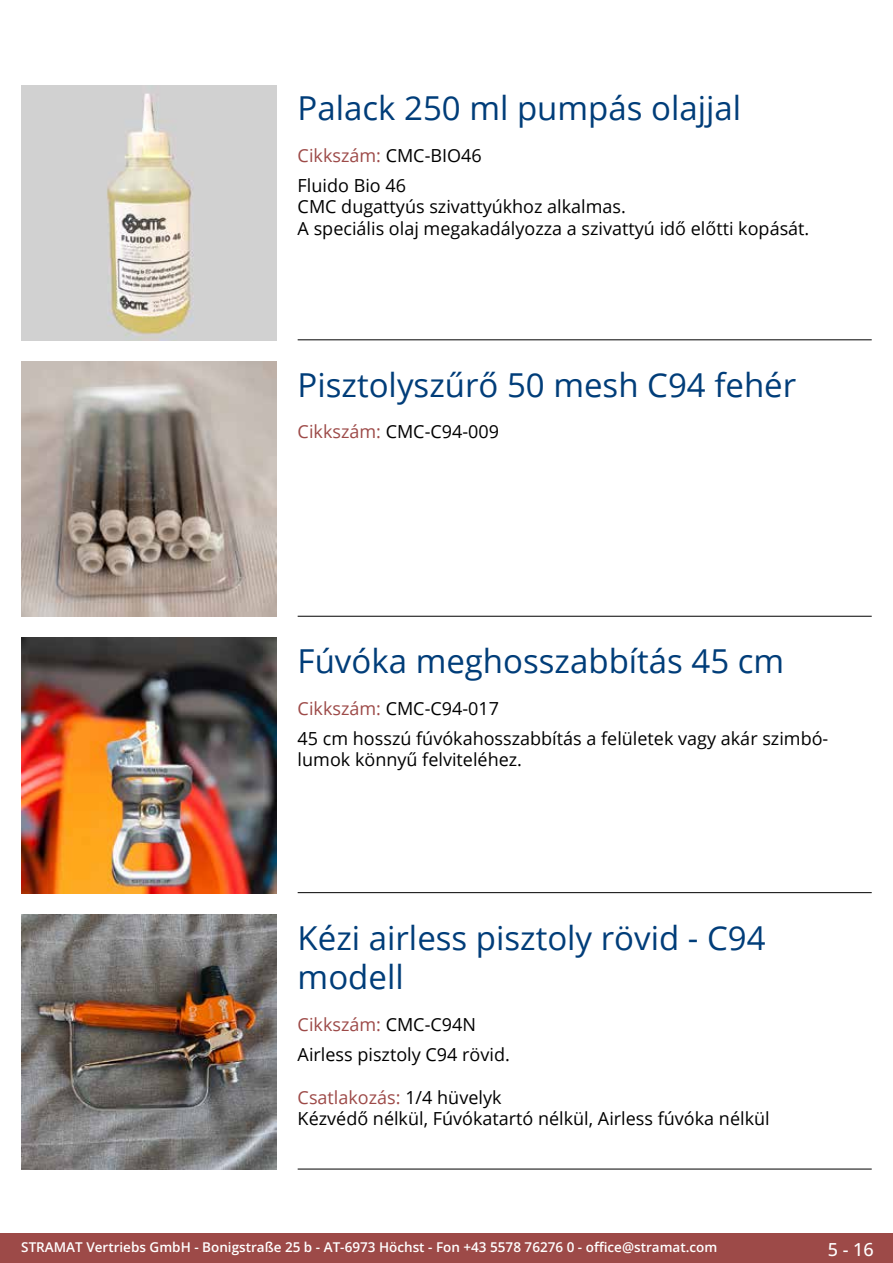
<style>
.page{position:relative;width:893px;height:1263px;background:#fff}
.page>*{position:absolute;margin:0;border:0;box-sizing:border-box;transform-origin:0 0}
.t1{font:33px/39.6px "Open Sans";color:#003d79}
.t2{font:18px/21.6px "Open Sans";color:#000}
.t3{font:18px "Open Sans";color:#9d4a48}
.t4{font:500 18px "Open Sans";color:#fff}
.t5{font:600 13.5px "Open Sans";color:#fff}
.s1{color:#000}
.s2{color:#9d4a48}
</style>
<div class="page">
<div style="left:0;top:1233px;width:893px;height:30px;background:#9d4a48"></div>
<hr style="left:298px;top:340px;width:574px;height:1px;background:#000">
<hr style="left:298px;top:616px;width:574px;height:1px;background:#000">
<hr style="left:298px;top:892px;width:574px;height:1px;background:#000">
<hr style="left:298px;top:1169px;width:574px;height:1px;background:#000">
<img style="left:21px;top:85px;width:255px;height:255px">
<img style="left:21px;top:361px;width:255px;height:256px">
<img style="left:21px;top:638px;width:255px;height:255px">
<img style="left:21px;top:914px;width:255px;height:255px">
<h1 class="t1" style="left:298px;top:88px;width:445px">Palack 250 ml pumpás olajjal</h1>
<p class="t3" style="left:298px;top:143px;width:186px">Cikkszám: <span class="s1">CMC-BIO46</span></p>
<p class="t2" style="left:298px;top:174px;width:513px">Fluido Bio 46<br>CMC dugattyús szivattyúkhoz alkalmas.<br>A speciális olaj megakadályozza a szivattyú idő előtti kopását.</p>
<h1 class="t1" style="left:298px;top:364px;width:500px">Pisztolyszűrő 50 mesh C94 fehér</h1>
<p class="t2" style="left:298px;top:421px;width:203px"><span class="s2">Cikkszám:</span> CMC-C94-009</p>
<h1 class="t1" style="left:298px;top:640px;width:488px">Fúvóka meghosszabbítás 45 cm</h1>
<p class="t2" style="left:298px;top:697px;width:203px"><span class="s2">Cikkszám:</span> CMC-C94-017</p>
<p class="t2" style="left:298px;top:727px;width:531px">45 cm hosszú fúvókahosszabbítás a felületek vagy akár szimbó&shy;lumok könnyű felviteléhez.</p>
<h1 class="t1" style="left:298px;top:917px;width:470px">Kézi airless pisztoly rövid - C94 modell</h1>
<p class="t3" style="left:298px;top:1012px;width:180px">Cikkszám: <span class="s1">CMC-C94N</span></p>
<p class="t2" style="left:298px;top:1043px;width:214px">Airless pisztoly C94 rövid.</p>
<p class="t2" style="left:298px;top:1086px;width:474px"><span class="s2">Csatlakozás:</span> 1/4 hüvelyk<br>Kézvédő nélkül, Fúvókatartó nélkül, Airless fúvóka nélkül</p>
<p class="t5" style="left:21px;top:1238px;width:698px">STRAMAT Vertriebs GmbH - Bonigstraße 25 b - AT-6973 Höchst - Fon +43 5578 76276 0 - office@stramat.com</p>
<p class="t4" style="left:828px;top:1237px;width:48px">5 - 16</p>
</div>
